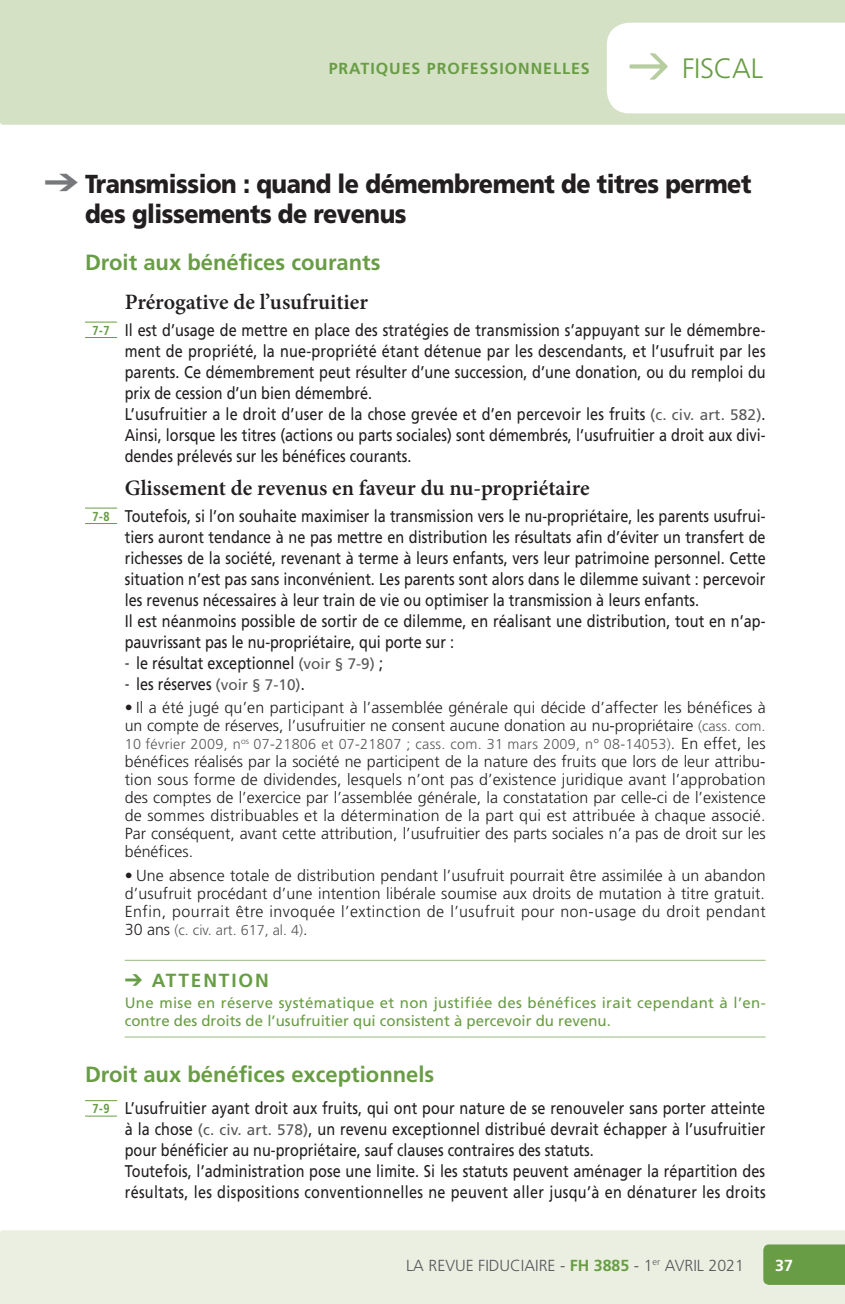
<style>
.page{position:relative;width:845px;height:1304px;background:#fff}
.page>*{position:absolute;margin:0;border:0;box-sizing:border-box;transform-origin:0 0}
.t1{font:300 28px "Frutiger LT";letter-spacing:-.01em;color:#699d45}
.t2{font:900 26px/30px "Frutiger LT";letter-spacing:-.02em;color:#231f20;scale:.9 1}
.t3{font:600 22px "Minion Pro";color:#231f20}
.t4{font:700 22px "Frutiger LT";color:#699d45}
.t5{font:700 19px "Frutiger LT";letter-spacing:.1em;color:#699d45}
.t6{font:17px/21px "Frutiger LT";color:#231f20;scale:.85 1}
.t7{font:300 16px/18px "Frutiger LT";color:#231f20;text-align:justify}
.t8{font:300 16px "Frutiger LT";color:#57585a}
.t9{font:700 16px "Frutiger LT";letter-spacing:.06em;color:#699d45}
.t10{font:700 16px "Frutiger LT";color:#fff}
.t11{font:15px/18px "Frutiger LT";letter-spacing:.025em;color:#699d45}
.t12{font:300 14.4px "Frutiger LT";letter-spacing:.02em;color:#57585a}
.s1{color:#76787b}
.s2{font-weight:700;font-size:13px;color:#699d45}
.s3{font-size:15.4px;color:#57585a}
.s4{font-family:"Neo Sans Std"}
.s5{font-size:14.4px;color:#57585a}
.s6{font-size:16px;color:#231f20}
.s7{font-weight:700;color:#699d45}
</style>
<div class="page">
<div style="left:1px;top:1230px;width:844px;height:74px;background:#ebefe2"></div>
<svg style="left:0;top:1231px;width:1px;height:73px"></svg>
<div style="left:763px;top:1244px;width:82px;height:41px;background:#699d45"></div>
<div style="left:1px;top:0;width:844px;height:125px;background:#d4e1c5"></div>
<svg style="left:0;top:0;width:1px;height:124px"></svg>
<svg style="left:607px;top:23px;width:238px;height:90px"></svg>
<hr style="left:85px;top:322px;width:32px;height:1px;background:#699d45">
<hr style="left:85px;top:337px;width:32px;height:1px;background:#699d45">
<hr style="left:85px;top:508px;width:32px;height:1px;background:#699d45">
<hr style="left:85px;top:523px;width:32px;height:1px;background:#699d45">
<hr style="left:85px;top:1100px;width:32px;height:1px;background:#699d45">
<hr style="left:85px;top:1116px;width:32px;height:1px;background:#699d45">
<hr style="left:125px;top:960px;width:640px;height:1px;background:#97ba7c">
<hr style="left:125px;top:1037px;width:640px;height:1px;background:#97ba7c">
<p class="t9" style="left:329px;top:59px;width:263px">PRATIQUEs professionnelles</p>
<h1 class="t1" style="left:682px;top:52px;width:83px">fiscal</h1>
<h2 class="t2" style="left:85px;top:169px;width:742px;text-indent:-41px"><span class="s1">➔</span> Transmission : quand le démembrement de titres permet des glissements de revenus</h2>
<p class="t4" style="left:85px;top:249px;width:297px">Droit aux bénéfices courants</p>
<p class="t3" style="left:125px;top:287px;width:245px">Prérogative de l’usufruitier</p>
<p class="t6" style="left:125px;top:319px;width:755px;text-indent:-32px"><span class="s2">7-7</span> Il est d’usage de mettre en place des stratégies de transmission s’appuyant sur le démembre&shy;ment de propriété, la nue-propriété étant détenue par les descendants, et l’usufruit par les parents. Ce démembrement peut résulter d’une succession, d’une donation, ou du remploi du prix de cession d’un bien démembré.<br>L’usufruitier a le droit d’user de la chose grevée et d’en percevoir les fruits <span class="s3">(c. civ. art. 582)</span>.<br>Ainsi, lorsque les titres (actions ou parts sociales) sont démembrés, l’usufruitier a droit aux divi&shy;dendes prélevés sur les bénéfices courants.</p>
<p class="t3" style="left:125px;top:473px;width:466px">Glissement de revenus en faveur du nu-propriétaire</p>
<p class="t6" style="left:125px;top:505px;width:755px;text-indent:-32px"><span class="s2">7-8</span> Toutefois, si l’on souhaite maximiser la transmission vers le nu-propriétaire, les parents usufrui&shy;tiers auront tendance à ne pas mettre en distribution les résultats afin d’éviter un transfert de richesses de la société, revenant à terme à leurs enfants, vers leur patrimoine personnel. Cette situation n’est pas sans inconvénient. Les parents sont alors dans le dilemme suivant : percevoir les revenus nécessaires à leur train de vie ou optimiser la transmission à leurs enfants.<br>Il est néanmoins possible de sortir de ce dilemme, en réalisant une distribution, tout en n’ap&shy;pauvrissant pas le nu-propriétaire, qui porte sur :</p>
<p class="t6" style="left:125px;top:652px;width:305px"><span class="s4">-</span> le résultat exceptionnel <span class="s3">(voir § 7-9)</span> ;</p>
<p class="t6" style="left:125px;top:673px;width:213px"><span class="s4">-</span> les réserves <span class="s3">(voir § 7-10)</span>.</p>
<p class="t7" style="left:125px;top:699px;width:643px">• Il a été jugé qu’en participant à l’assemblée générale qui décide d’affecter les bénéfices à un compte de réserves, l’usufruitier ne consent aucune donation au nu-propriétaire <span class="s5">(cass. com.</span></p>
<p class="t12" style="left:125px;top:736px;width:642px">10 février 2009, n<sup>os</sup> 07-21806 et 07-21807 ; cass. com. 31 mars 2009, n° 08-14053)<span class="s6">. En effet, les</span></p>
<p class="t7" style="left:125px;top:753px;width:642px">bénéfices réalisés par la société ne participent de la nature des fruits que lors de leur attribu&shy;tion sous forme de dividendes, lesquels n’ont pas d’existence juridique avant l’approbation des comptes de l’exercice par l’assemblée générale, la constatation par celle-ci de l’existence de sommes distribuables et la détermination de la part qui est attribuée à chaque associé.<br>Par conséquent, avant cette attribution, l’usufruitier des parts sociales n’a pas de droit sur les bénéfices.</p>
<p class="t7" style="left:125px;top:867px;width:642px">• Une absence totale de distribution pendant l’usufruit pourrait être assimilée à un abandon d’usufruit procédant d’une intention libérale soumise aux droits de mutation à titre gratuit.<br>Enfin, pourrait être invoquée l’extinction de l’usufruit pour non-usage du droit pendant</p>
<p class="t12" style="left:125px;top:922px;width:184px"><span class="s6">30 ans</span> (c. civ. art. 617, al. 4)<span class="s6">.</span></p>
<p class="t5" style="left:125px;top:969px;width:146px">➔ attentio n</p>
<p class="t11" style="left:125px;top:993px;width:642px">Une mise en réserve systématique et non justifiée des bénéfices irait cependant à l’en&shy;contre des droits de l’usufruitier qui consistent à percevoir du revenu.</p>
<p class="t4" style="left:85px;top:1061px;width:351px">Droit aux bénéfices exceptionnels</p>
<p class="t6" style="left:125px;top:1098px;width:755px;text-indent:-32px"><span class="s2">7-9</span> L’usufruitier ayant droit aux fruits, qui ont pour nature de se renouveler sans porter atteinte à la chose <span class="s3">(c. civ. art. 578)</span>, un revenu exceptionnel distribué devrait échapper à l’usufruitier pour bénéficier au nu-propriétaire, sauf clauses contraires des statuts.<br>Toutefois, l’administration pose une limite. Si les statuts peuvent aménager la répartition des résultats, les dispositions conventionnelles ne peuvent aller jusqu’à en dénaturer les droits</p>
<p class="t8" style="left:406px;top:1256px;width:112px">LA REVUE FIDUCIAI</p>
<p class="t8" style="left:539px;top:1256px;width:207px">RE - <span class="s7">FH 3885</span> - 1<sup>er</sup> avril 2021</p>
<p class="t10" style="left:775px;top:1256px;width:19px">37</p>
</div>
